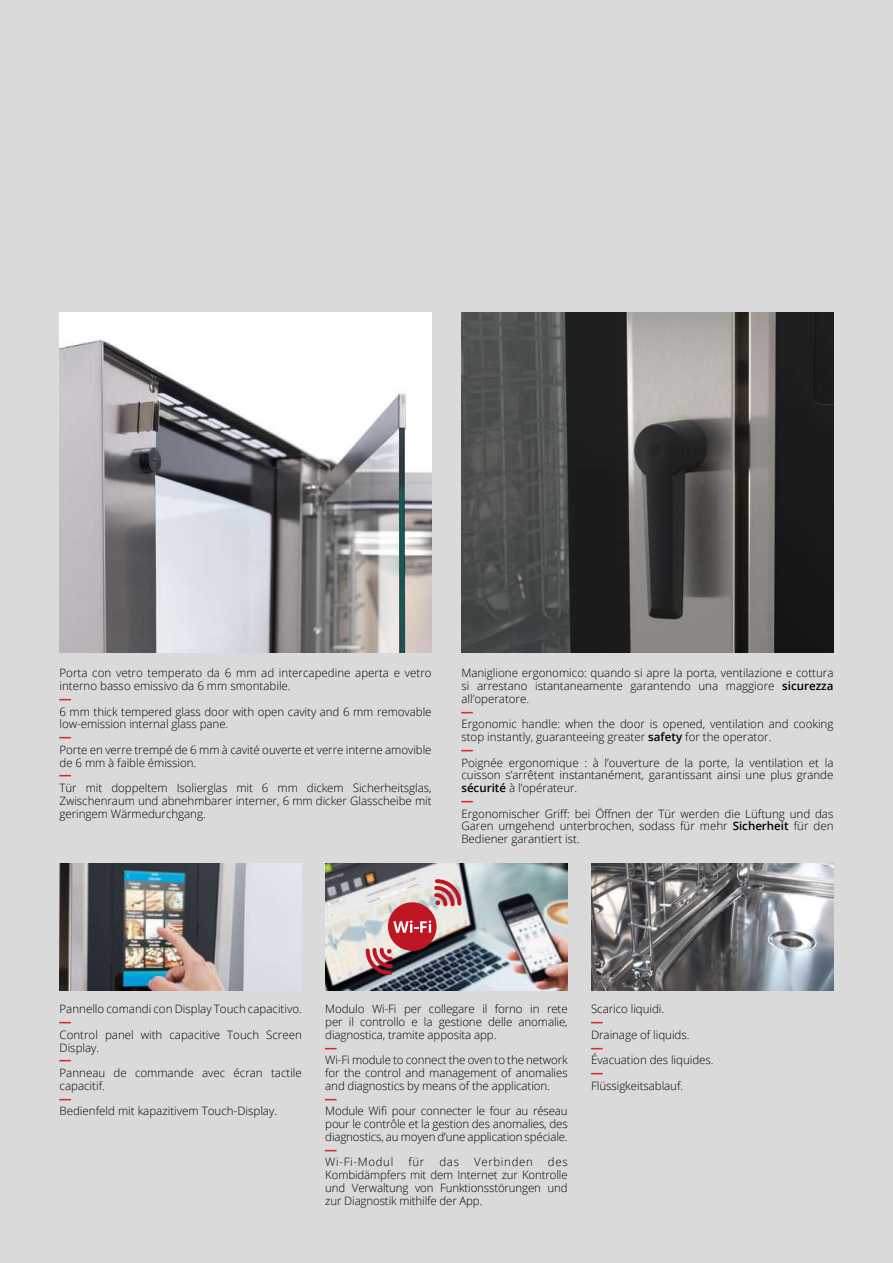
<style>
.page{position:relative;width:893px;height:1263px;background:#dadada}
.page>*{position:absolute;margin:0;border:0;box-sizing:border-box;transform-origin:0 0}
.t1{font:300 11.55px/12.8px "Open Sans";color:#000;text-align:justify}
.t2{font:300 11.55px "Open Sans";letter-spacing:.06em;color:#000}
.t3{font:900 11.55px "Montserrat";color:#d52c29}
.s1{font-weight:600}
</style>
<div class="page">
<img style="left:325px;top:863px;width:243px;height:128px">
<img style="left:60px;top:863px;width:242px;height:128px">
<img style="left:60px;top:313px;width:372px;height:340px">
<img style="left:591px;top:863px;width:242px;height:128px">
<img style="left:461px;top:313px;width:372px;height:340px">
<svg style="left:434px;top:879px;width:27px;height:27px"></svg>
<svg style="left:366px;top:948px;width:27px;height:27px"></svg>
<div style="left:388px;top:902px;width:49px;height:49px;background:#be1622;border-radius:50%"></div>
<svg style="left:393px;top:920px;width:38px;height:13px"></svg>
<p class="t1" style="left:60px;top:666px;width:374px">Porta con vetro temperato da 6 mm ad intercapedine aperta e vetro interno basso emissivo da 6 mm smontabile.</p>
<p class="t3" style="left:60px;top:690px;width:13px">—</p>
<p class="t1" style="left:60px;top:705px;width:374px">6 mm thick tempered glass door with open cavity and 6 mm removable low-emission internal glass pane.</p>
<p class="t3" style="left:60px;top:728px;width:13px">—</p>
<p class="t1" style="left:60px;top:743px;width:374px">Porte en verre trempé de 6 mm à cavité ouverte et verre interne amovible de 6 mm à faible émission.</p>
<p class="t3" style="left:60px;top:766px;width:13px">—</p>
<p class="t1" style="left:60px;top:781px;width:374px">Tür mit doppeltem Isolierglas mit 6 mm dickem Sicherheitsglas, Zwischenraum und abnehmbarer interner, 6 mm dicker Glasscheibe mit geringem Wärmedurchgang.</p>
<p class="t1" style="left:461px;top:666px;width:374px">Maniglione ergonomico: quando si apre la porta, ventilazione e cottura si arrestano istantaneamente garantendo una maggiore <span class="s1">sicurezza </span>all’operatore.</p>
<p class="t3" style="left:461px;top:703px;width:13px">—</p>
<p class="t1" style="left:461px;top:717px;width:374px">Ergonomic handle: when the door is opened, ventilation and cooking stop instantly, guaranteeing greater <span class="s1">safety</span> for the operator.</p>
<p class="t3" style="left:461px;top:741px;width:13px">—</p>
<p class="t1" style="left:461px;top:756px;width:374px">Poignée ergonomique : à l’ouverture de la porte, la ventilation et la cuisson s’arrêtent instantanément, garantissant ainsi une plus grande <span class="s1">sécurité</span> à l’opérateur.</p>
<p class="t3" style="left:461px;top:792px;width:13px">—</p>
<p class="t1" style="left:461px;top:807px;width:374px">Ergonomischer Griff: bei Öffnen der Tür werden die Lüftung und das Garen umgehend unterbrochen, sodass für mehr <span class="s1">Sicherheit</span> für den Bediener garantiert ist.</p>
<p class="t1" style="left:60px;top:1002px;width:244px">Pannello comandi con Display Touch capacitivo.</p>
<p class="t3" style="left:60px;top:1013px;width:13px">—</p>
<p class="t1" style="left:60px;top:1028px;width:244px">Control panel with capacitive Touch Screen<br>Display.</p>
<p class="t3" style="left:60px;top:1051px;width:13px">—</p>
<p class="t1" style="left:60px;top:1066px;width:244px">Panneau de commande avec écran tactile capacitif.</p>
<p class="t3" style="left:60px;top:1090px;width:13px">—</p>
<p class="t1" style="left:60px;top:1104px;width:219px">Bedienfeld mit kapazitivem Touch-Display.</p>
<p class="t1" style="left:325px;top:1002px;width:244px">Modulo Wi-Fi per collegare il forno in rete per il controllo e la gestione delle anomalie, diagnostica, tramite apposita app.</p>
<p class="t3" style="left:325px;top:1039px;width:13px">—</p>
<p class="t1" style="left:325px;top:1053px;width:244px">Wi-Fi module to connect the oven to the network for the control and management of anomalies and diagnostics by means of the application.</p>
<p class="t3" style="left:325px;top:1090px;width:13px">—</p>
<p class="t1" style="left:325px;top:1104px;width:244px">Module Wifi pour connecter le four au réseau pour le contrôle et la gestion des anomalies, des diagnostics, au moyen d’une application spéciale.</p>
<p class="t3" style="left:325px;top:1141px;width:13px">—</p>
<p class="t2" style="left:325px;top:1154px;width:70px">Wi-Fi-Modul</p>
<p class="t1" style="left:408px;top:1155px;width:17px">für</p>
<p class="t1" style="left:439px;top:1155px;width:21px">das</p>
<p class="t2" style="left:474px;top:1154px;width:60px">Verbinden</p>
<p class="t1" style="left:325px;top:1155px;width:244px;text-indent:223px">des Kombidämpfers mit dem Internet zur Kontrolle und Verwaltung von Funktionsstörungen und zur Diagnostik mithilfe der App.</p>
<p class="t1" style="left:591px;top:1002px;width:75px">Scarico liquidi.</p>
<p class="t3" style="left:591px;top:1013px;width:13px">—</p>
<p class="t1" style="left:591px;top:1028px;width:100px">Drainage of liquids.</p>
<p class="t3" style="left:591px;top:1039px;width:13px">—</p>
<p class="t1" style="left:591px;top:1053px;width:124px">Évacuation des liquides.</p>
<p class="t3" style="left:591px;top:1064px;width:13px">—</p>
<p class="t1" style="left:591px;top:1079px;width:94px">Flüssigkeitsablauf.</p>
</div>
